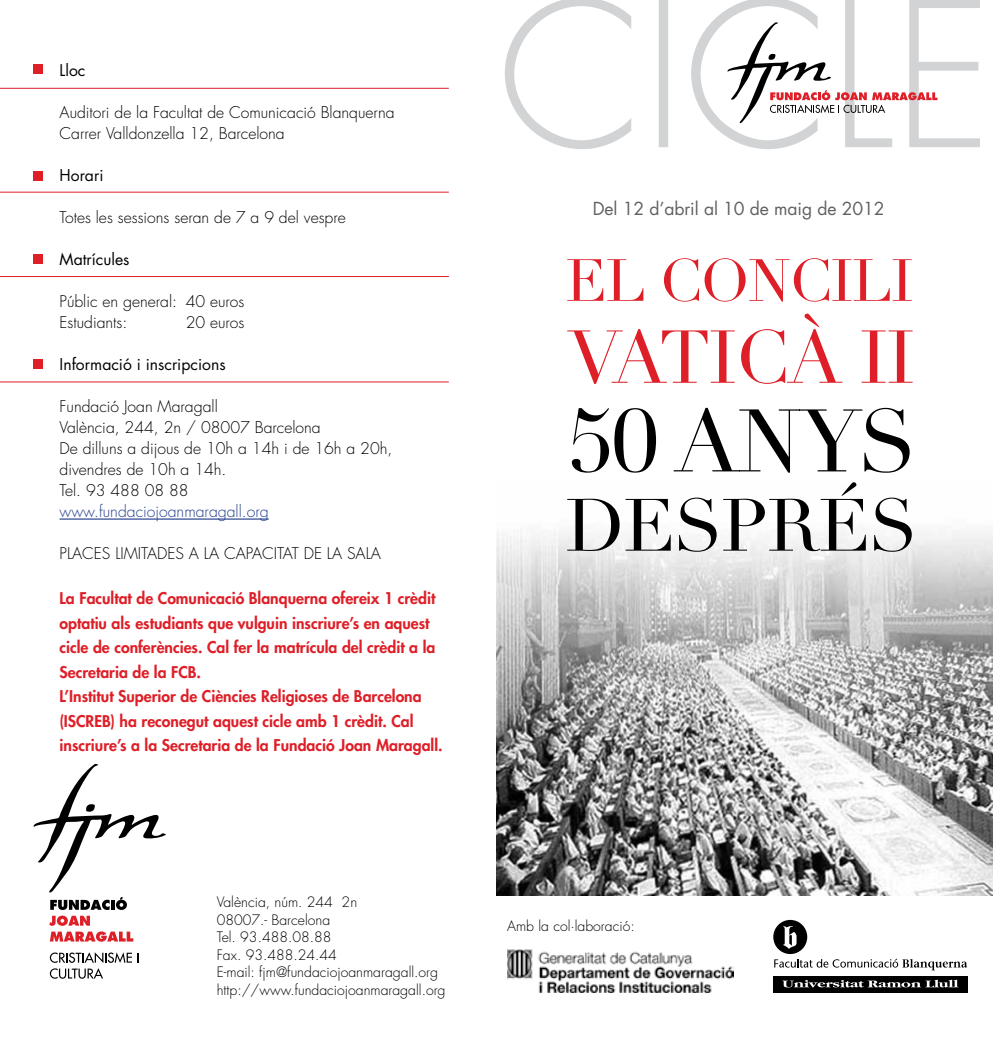
<style>
.page{position:relative;width:993px;height:1042px;background:#fff}
.page>*{position:absolute;margin:0;border:0;box-sizing:border-box;transform-origin:0 0}
.t1{font:17.5px "Futura";letter-spacing:-.005em;color:#5f6062}
.t2{font:800 15.75px/24.5px "Futura";color:#de1f28}
.t3{font:300 15.75px/21px "Futura";color:#000}
.t4{font:15.75px "Futura";color:#000}
.t5{font:300 15.75px "Futura";color:#25408f}
.t6{font:300 14px/17.5px "Futura";color:#000}
</style>
<div class="page">
<img style="left:496px;top:529px;width:496px;height:366px">
<svg style="left:505px;top:0;width:474px;height:149px"></svg>
<hr style="left:60px;top:518px;width:208px;height:2px;background:#25408f">
<svg style="left:50px;top:952px;width:88px;height:26px"></svg>
<svg style="left:33px;top:764px;width:133px;height:177px"></svg>
<hr style="left:0;top:88px;width:448px;height:1px;background:#de1f28">
<hr style="left:0;top:192px;width:448px;height:1px;background:#de1f28">
<hr style="left:0;top:276px;width:448px;height:1px;background:#de1f28">
<hr style="left:0;top:382px;width:448px;height:1px;background:#de1f28">
<div style="left:33px;top:65px;width:9px;height:9px;background:#de1f28"></div>
<div style="left:33px;top:172px;width:9px;height:9px;background:#de1f28"></div>
<div style="left:33px;top:254px;width:9px;height:9px;background:#de1f28"></div>
<div style="left:33px;top:359px;width:9px;height:9px;background:#de1f28"></div>
<svg style="left:726px;top:22px;width:211px;height:102px"></svg>
<svg style="left:567px;top:258px;width:344px;height:44px"></svg>
<svg style="left:567px;top:314px;width:345px;height:70px"></svg>
<svg style="left:571px;top:408px;width:338px;height:65px"></svg>
<svg style="left:567px;top:482px;width:344px;height:70px"></svg>
<img style="left:507px;top:949px;width:226px;height:43px">
<div style="left:773px;top:920px;width:34px;height:34px;background:#000;border-radius:50%"></div>
<svg style="left:783px;top:926px;width:13px;height:23px"></svg>
<svg style="left:774px;top:958px;width:192px;height:12px"></svg>
<div style="left:773px;top:976px;width:194px;height:16px;background:#000"></div>
<svg style="left:782px;top:979px;width:176px;height:8px"></svg>
<p class="t4" style="left:60px;top:59px;width:27px">Lloc</p>
<p class="t3" style="left:60px;top:102px;width:336px">Auditori de la Facultat de Comunicació Blanquerna<br>Carrer Valldonzella 12, Barcelona</p>
<p class="t4" style="left:60px;top:164px;width:45px">Horari</p>
<p class="t3" style="left:60px;top:207px;width:288px">Totes les sessions seran de 7 a 9 del vespre</p>
<p class="t4" style="left:60px;top:248px;width:71px">Matrícules</p>
<p class="t3" style="left:60px;top:291px;width:186px">Públic en general: 40 euros<br>Estudiants:</p>
<p class="t3" style="left:186px;top:312px;width:60px">20 euros</p>
<p class="t4" style="left:60px;top:353px;width:167px">Informació i inscripcions</p>
<p class="t3" style="left:60px;top:396px;width:334px">Fundació Joan Maragall<br>València, 244, 2n / 08007 Barcelona<br>De dilluns a dijous de 10h a 14h i de 16h a 20h, divendres de 10h a 14h.<br>Tel. 93 488 08 88</p>
<p class="t5" style="left:60px;top:501px;width:210px">www.fundaciojoanmaragall.org</p>
<p class="t3" style="left:60px;top:543px;width:323px">PLACES LIMITADES A LA CAPACITAT DE LA SALA</p>
<p class="t2" style="left:60px;top:586px;width:384px">La Facultat de Comunicació Blanquerna ofereix 1 crèdit optatiu als estudiants que vulguin inscriure’s en aquest cicle de conferències. Cal fer la matrícula del crèdit a la Secretaria de la FCB.<br>L’Institut Superior de Ciències Religioses de Barcelona (ISCREB) ha reconegut aquest cicle amb 1 crèdit. Cal inscriure’s a la Secretaria de la Fundació Joan Maragall.</p>
<p class="t6" style="left:217px;top:893px;width:230px">València, núm. 244 2n<br>08007.- Barcelona<br>Tel. 93.488.08.88<br>Fax. 93.488.24.44<br>E-mail: fjm@fundaciojoanmaragall.org http://www.fundaciojoanmaragall.org</p>
<p class="t1" style="left:592px;top:196px;width:293px">Del 12 d’abril al 10 de maig de 2012</p>
<p class="t6" style="left:507px;top:917px;width:129px">Amb la col·laboració:</p>
</div>
